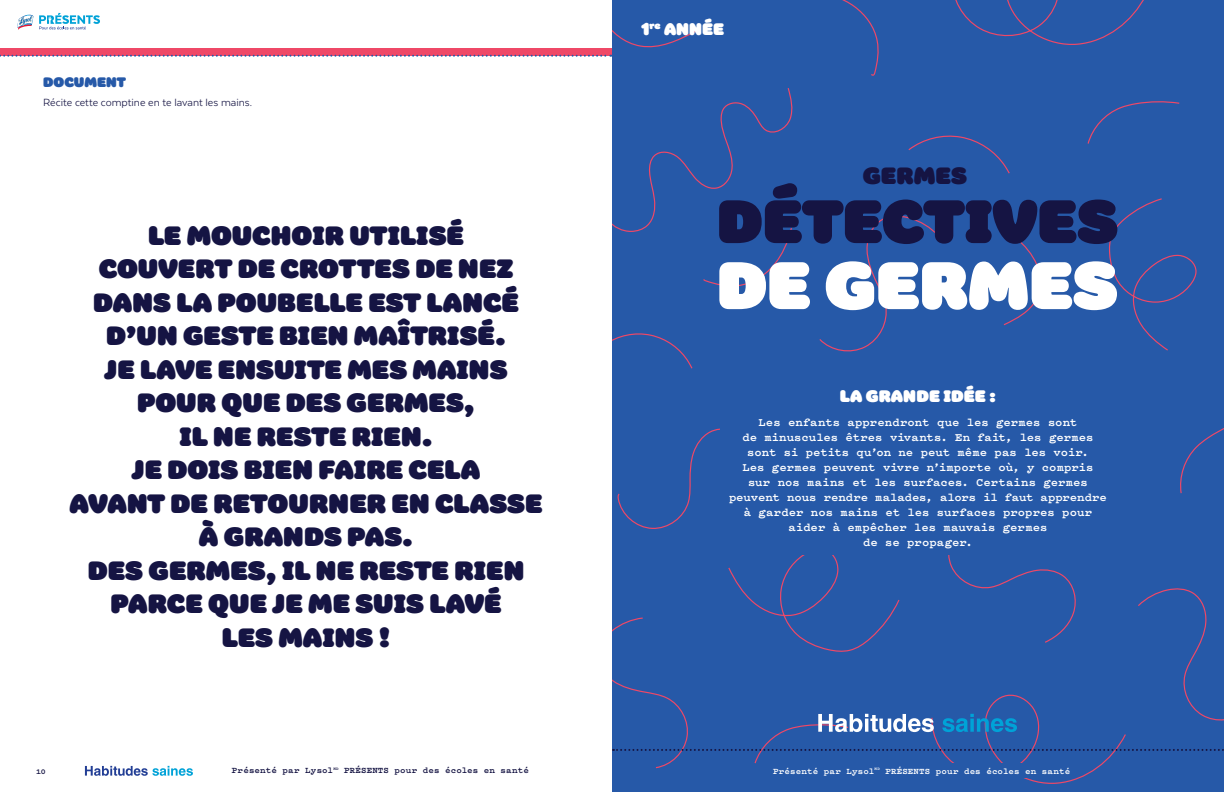
<style>
.page{position:relative;width:1224px;height:792px;background:#fff}
.page>*{position:absolute;margin:0;border:0;box-sizing:border-box;transform-origin:0 0}
.t1{font:68px "Colette Ultra Jumbo";color:#fff}
.t2{font:62px "Colette Ultra Jumbo";color:#151443}
.t3{font:27px/33.5px "Colette Ultra Jumbo";letter-spacing:.005em;color:#151443;text-align:center}
.t4{font:24px "Colette Ultra Jumbo";letter-spacing:.01em;color:#151443}
.t5{font:17px "Colette Ultra Jumbo";letter-spacing:.01em;color:#fff}
.t6{font:14px "Colette Ultra Jumbo";color:#2659a8}
.t7{font:700 12px/15px "Pitch";color:#fff;text-align:center}
.t8{font:12px "Texta";color:#151443}
.t9{font:700 9px "Pitch";letter-spacing:.01em;color:#fff}
.t10{font:700 9px "Pitch";letter-spacing:.01em;color:#151443}
.t11{font:700 8px "Pitch";color:#151443}
</style>
<div class="page">
<div style="left:0;top:48px;width:612px;height:7px;background:#ef4867"></div>
<svg style="left:39px;top:13px;width:61px;height:16px"></svg>
<svg style="left:17px;top:15px;width:16px;height:15px"></svg>
<div style="left:612px;top:0;width:612px;height:792px;background:#2659a8"></div>
<svg style="left:818px;top:714px;width:116px;height:18px"></svg>
<svg style="left:942px;top:714px;width:75px;height:18px"></svg>
<div style="left:766px;top:763px;width:311px;height:15px;background:#2659a8"></div>
<div style="left:720px;top:380px;width:396px;height:175px;background:#2659a8"></div>
<svg style="left:613px;top:749px;width:611px;height:2px"></svg>
<svg style="left:0;top:55px;width:611px;height:2px"></svg>
<svg style="left:85px;top:766px;width:108px;height:10px"></svg>
<p class="t6" style="left:43px;top:71px;width:84px">DOCUMENT</p>
<p class="t8" style="left:43px;top:96px;width:210px">Récite cette comptine en te lavant les mains.</p>
<p class="t3" style="left:69px;top:217px;width:475px">LE MOUCHOIR UTILISÉ<br>COUVERT DE CROTTES DE NEZ<br>DANS LA POUBELLE EST LANCÉ<br>D’UN GESTE BIEN MAÎTRISÉ.<br>JE LAVE ENSUITE MES MAINS<br>POUR QUE DES GERMES,<br>IL NE RESTE RIEN.<br>JE DOIS BIEN FAIRE CELA<br>AVANT DE RETOURNER EN CLASSE<br>À GRANDS PAS.<br>DES GERMES, IL NE RESTE RIEN<br>PARCE QUE JE ME SUIS LAVÉ<br>LES MAINS !</p>
<h3 class="t5" style="left:642px;top:16px;width:84px">1<sup>re</sup> ANNÉE</h3>
<h3 class="t4" style="left:863px;top:157px;width:106px">GERMES</h3>
<h2 class="t2" style="left:717px;top:174px;width:402px">DÉTECTIVES</h2>
<h1 class="t1" style="left:717px;top:233px;width:402px">DE GERMES</h1>
<h3 class="t5" style="left:840px;top:383px;width:158px">LA GRANDE IDÉE :</h3>
<p class="t7" style="left:729px;top:415px;width:380px">Les enfants apprendront que les germes sont<br>de minuscules êtres vivants. En fait, les germes sont si petits qu’on ne peut même pas les voir.<br>Les germes peuvent vivre n’importe où, y compris<br>sur nos mains et les surfaces. Certains germes peuvent nous rendre malades, alors il faut apprendre à garder nos mains et les surfaces propres pour aider à empêcher les mauvais germes<br>de se propager.</p>
<p class="t10" style="left:232px;top:764px;width:299px">Présenté par Lysol<sup>MD</sup> PRÉSENTS pour des écoles en santé</p>
<p class="t11" style="left:36px;top:766px;width:11px">10</p>
<p class="t9" style="left:773px;top:765px;width:299px">Présenté par Lysol<sup>MD</sup> PRÉSENTS pour des écoles en santé</p>
</div>
